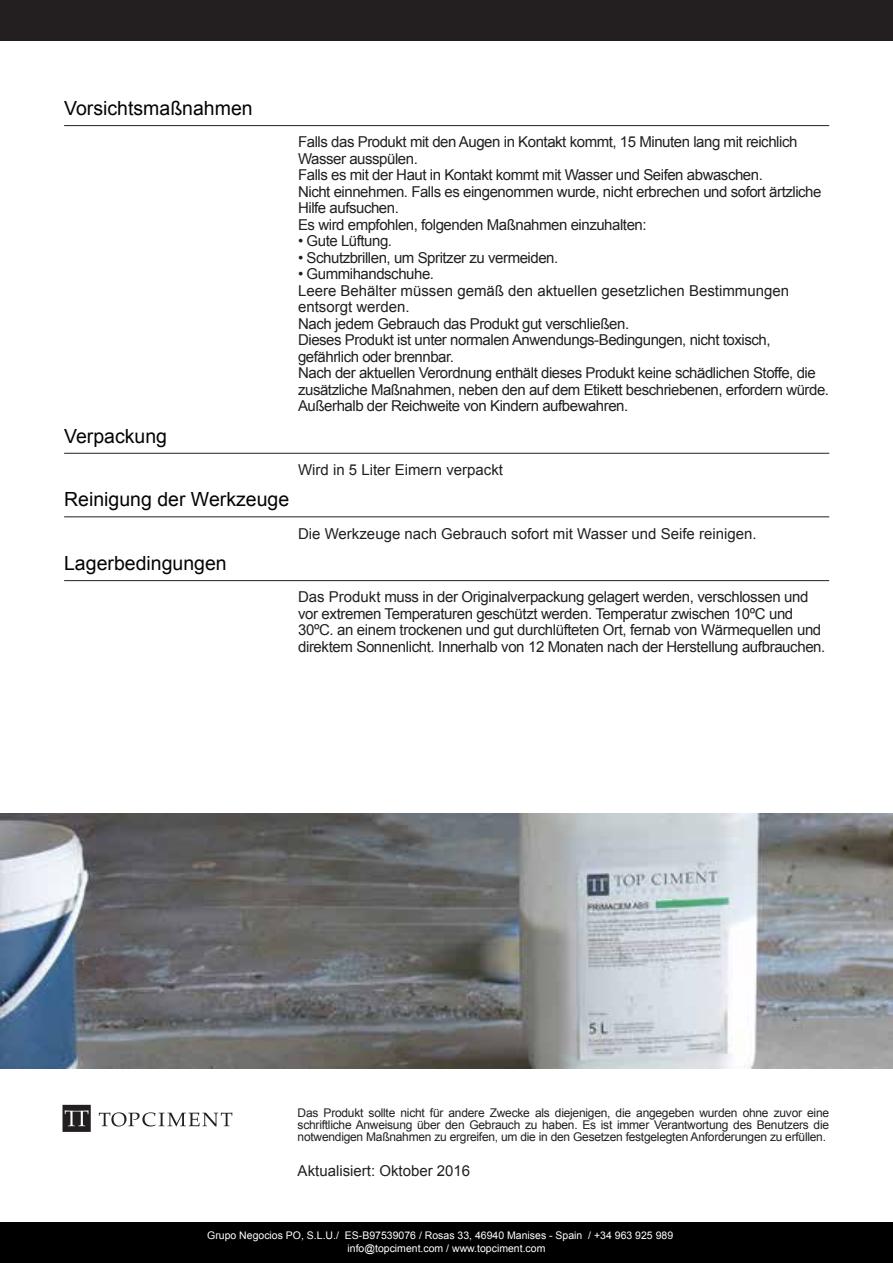
<style>
.page{position:relative;width:893px;height:1263px;background:#fff}
.page>*{position:absolute;margin:0;border:0;box-sizing:border-box;transform-origin:0 0}
.t1{font:19.5px "Arial";color:#040503}
.t2{font:15px/16.5px "Arial";letter-spacing:-.03em;color:#231f20}
.t3{font:15px "Arial";color:#231f20}
.t4{font:12px/12px "Arial";letter-spacing:-.02em;color:#231f20;text-align:justify}
.t5{font:10.5px "Arial";color:#fff}
</style>
<div class="page">
<div style="left:0;top:0;width:893px;height:41px;background:#231f20"></div>
<div style="left:1px;top:1222px;width:892px;height:41px;background:#000"></div>
<img style="left:0;top:813px;width:893px;height:255px">
<svg style="left:99px;top:1112px;width:133px;height:14px"></svg>
<svg style="left:63px;top:1105px;width:28px;height:27px"></svg>
<hr style="left:64px;top:125px;width:765px;height:1px;background:#231f20">
<hr style="left:64px;top:453px;width:765px;height:1px;background:#231f20">
<hr style="left:64px;top:516px;width:765px;height:1px;background:#231f20">
<hr style="left:64px;top:580px;width:765px;height:1px;background:#231f20">
<h1 class="t1" style="left:64px;top:96px;width:190px">Vorsichtsmaßnahmen</h1>
<h1 class="t1" style="left:64px;top:423px;width:104px">Verpackung</h1>
<h1 class="t1" style="left:64px;top:487px;width:227px">Reinigung der Werkzeuge</h1>
<h1 class="t1" style="left:64px;top:551px;width:164px">Lagerbedingungen</h1>
<p class="t2" style="left:298px;top:134px;width:525px">Falls das Produkt mit den Augen in Kontakt kommt, 15 Minuten lang mit reichlich Wasser ausspülen.<br>Falls es mit der Haut in Kontakt kommt mit Wasser und Seifen abwaschen.<br>Nicht einnehmen. Falls es eingenommen wurde, nicht erbrechen und sofort ärtzliche Hilfe aufsuchen.<br>Es wird empfohlen, folgenden Maßnahmen einzuhalten:</p>
<p class="t2" style="left:298px;top:233px;width:96px">• Gute Lüftung.</p>
<p class="t2" style="left:298px;top:249px;width:262px">• Schutzbrillen, um Spritzer zu vermeiden.</p>
<p class="t2" style="left:298px;top:266px;width:532px">• Gummihandschuhe.<br>Leere Behälter müssen gemäß den aktuellen gesetzlichen Bestimmungen entsorgt werden.<br>Nach jedem Gebrauch das Produkt gut verschließen.<br>Dieses Produkt ist unter normalen Anwendungs-Bedingungen, nicht toxisch, gefährlich oder brennbar.<br>Nach der aktuellen Verordnung enthält dieses Produkt keine schädlichen Stoffe, die zusätzliche Maßnahmen, neben den auf dem Etikett beschriebenen, erfordern würde.<br>Außerhalb der Reichweite von Kindern aufbewahren.</p>
<p class="t3" style="left:298px;top:460px;width:207px">Wird in 5 Liter Eimern verpackt</p>
<p class="t3" style="left:298px;top:523px;width:460px">Die Werkzeuge nach Gebrauch sofort mit Wasser und Seife reinigen.</p>
<p class="t2" style="left:298px;top:589px;width:529px">Das Produkt muss in der Originalverpackung gelagert werden, verschlossen und vor extremen Temperaturen geschützt werden. Temperatur zwischen 10ºC und 30ºC. an einem trockenen und gut durchlüfteten Ort, fernab von Wärmequellen und direktem Sonnenlicht. Innerhalb von 12 Monaten nach der Herstellung aufbrauchen.</p>
<p class="t4" style="left:298px;top:1106px;width:533px">Das Produkt sollte nicht für andere Zwecke als diejenigen, die angegeben wurden ohne zuvor eine schriftliche Anweisung über den Gebrauch zu haben. Es ist immer Verantwortung des Benutzers die notwendigen Maßnahmen zu ergreifen, um die in den Gesetzen festgelegten Anforderungen zu erfüllen.</p>
<p class="t3" style="left:298px;top:1161px;width:174px">Aktualisiert: Oktober 2016</p>
<p class="t5" style="left:207px;top:1228px;width:468px">Grupo Negocios PO, S.L.U./ ES-B97539076 / Rosas 33, 46940 Manises - Spain / +34 963 925 989</p>
<p class="t5" style="left:347px;top:1241px;width:199px">info@topciment.com / www.topciment.com</p>
</div>
